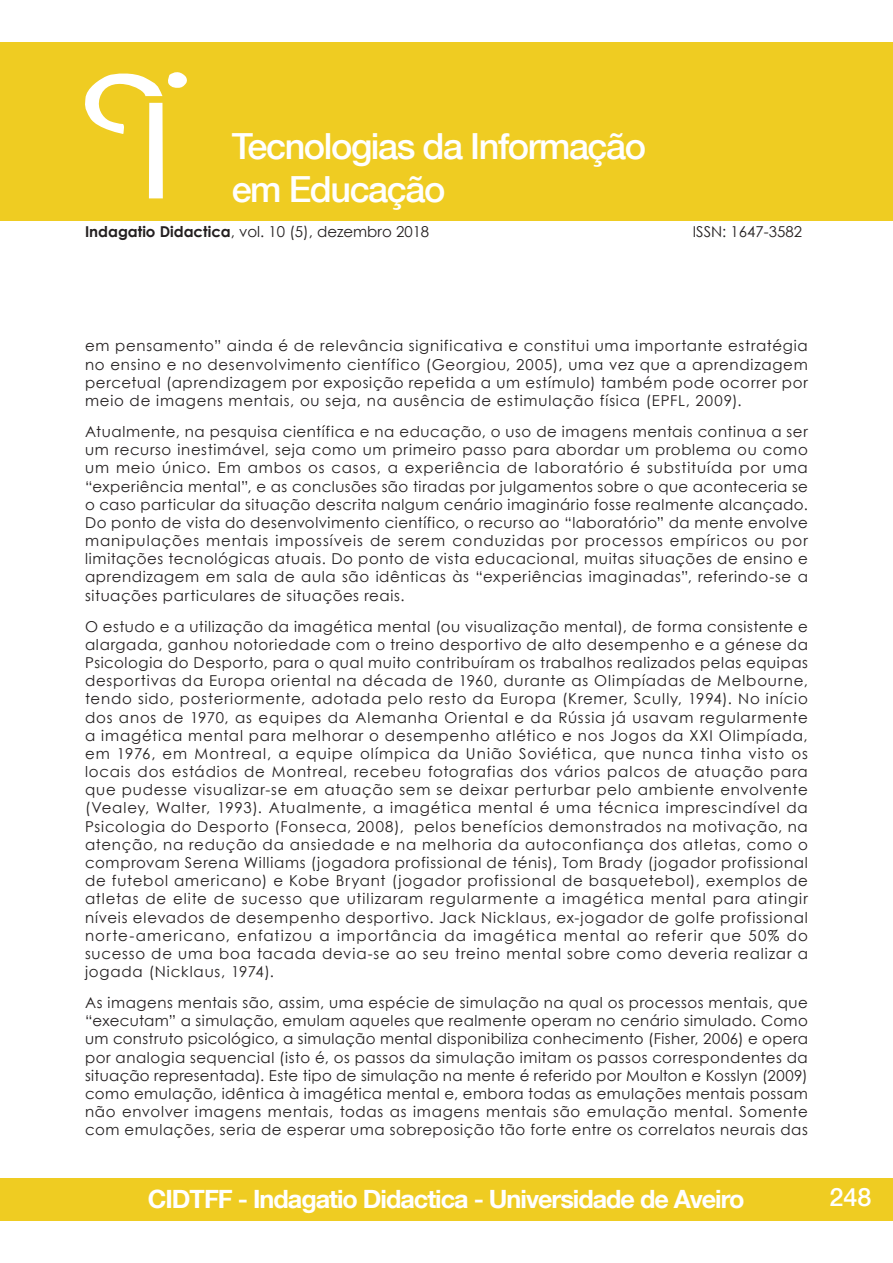
<style>
.page{position:relative;width:893px;height:1263px;background:#fff}
.page>*{position:absolute;margin:0;border:0;box-sizing:border-box;transform-origin:0 0}
.t1{font:500 36px/43.2px "Helvetica Neue LT Com";letter-spacing:-.04em;color:#fff}
.t2{font:700 25.2px "Helvetica Neue LT Com";letter-spacing:-.04em;color:#fff}
.t3{font:500 25.2px "Helvetica Neue LT Com";color:#fff}
.paragrafos{font:15px/18.1px "Century Gothic";letter-spacing:.04em;color:#231f20;text-align:justify}
.paragrafos-2{font:15px "Century Gothic";color:#231f20}
.s1{font-weight:700}
</style>
<div class="page">
<div style="left:0;top:1178px;width:893px;height:42px;background:#efcc22"></div>
<div style="left:0;top:43px;width:893px;height:178px;background:#efcc22"></div>
<div style="left:149px;top:103px;width:14px;height:95px;background:#fff"></div>
<svg style="left:85px;top:72px;width:102px;height:62px"></svg>
<h1 class="t1" style="left:232px;top:124px;width:416px">Tecnologias da Informação em Educação</h1>
<p class="paragrafos-2" style="left:85px;top:221px;width:346px"><span class="s1">Indagatio Didactica</span>, vol. 10 (5), dezembro 2018</p>
<p class="paragrafos-2" style="left:693px;top:221px;width:111px">ISSN: 1647-3582</p>
<p class="paragrafos" style="left:85px;top:337px;width:724px">em pensamento” ainda é de relevância significativa e constitui uma importante estratégia no ensino e no desenvolvimento científico (Georgiou, 2005), uma vez que a aprendizagem percetual (aprendizagem por exposição repetida a um estímulo) também pode ocorrer por meio de imagens mentais, ou seja, na ausência de estimulação física (EPFL, 2009).</p>
<p class="paragrafos" style="left:85px;top:422px;width:724px">Atualmente, na pesquisa científica e na educação, o uso de imagens mentais continua a ser um recurso inestimável, seja como um primeiro passo para abordar um problema ou como um meio único. Em ambos os casos, a experiência de laboratório é substituída por uma “experiência mental”, e as conclusões são tiradas por julgamentos sobre o que aconteceria se o caso particular da situação descrita nalgum cenário imaginário fosse realmente alcançado.<br>Do ponto de vista do desenvolvimento científico, o recurso ao “laboratório” da mente envolve manipulações mentais impossíveis de serem conduzidas por processos empíricos ou por limitações tecnológicas atuais. Do ponto de vista educacional, muitas situações de ensino e aprendizagem em sala de aula são idênticas às “experiências imaginadas”, referindo-se a situações particulares de situações reais.</p>
<p class="paragrafos" style="left:85px;top:617px;width:724px">O estudo e a utilização da imagética mental (ou visualização mental), de forma consistente e alargada, ganhou notoriedade com o treino desportivo de alto desempenho e a génese da Psicologia do Desporto, para o qual muito contribuíram os trabalhos realizados pelas equipas desportivas da Europa oriental na década de 1960, durante as Olimpíadas de Melbourne, tendo sido, posteriormente, adotada pelo resto da Europa (Kremer, Scully, 1994). No início dos anos de 1970, as equipes da Alemanha Oriental e da Rússia já usavam regularmente a imagética mental para melhorar o desempenho atlético e nos Jogos da XXI Olimpíada, em 1976, em Montreal, a equipe olímpica da União Soviética, que nunca tinha visto os locais dos estádios de Montreal, recebeu fotografias dos vários palcos de atuação para que pudesse visualizar-se em atuação sem se deixar perturbar pelo ambiente envolvente (Vealey, Walter, 1993). Atualmente, a imagética mental é uma técnica imprescindível da Psicologia do Desporto (Fonseca, 2008), pelos benefícios demonstrados na motivação, na atenção, na redução da ansiedade e na melhoria da autoconfiança dos atletas, como o comprovam Serena Williams (jogadora profissional de ténis), Tom Brady (jogador profissional de futebol americano) e Kobe Bryant (jogador profissional de basquetebol), exemplos de atletas de elite de sucesso que utilizaram regularmente a imagética mental para atingir níveis elevados de desempenho desportivo. Jack Nicklaus, ex-jogador de golfe profissional norte-americano, enfatizou a importância da imagética mental ao referir que 50% do sucesso de uma boa tacada devia-se ao seu treino mental sobre como deveria realizar a jogada (Nicklaus, 1974).</p>
<p class="paragrafos" style="left:85px;top:993px;width:724px">As imagens mentais são, assim, uma espécie de simulação na qual os processos mentais, que “executam” a simulação, emulam aqueles que realmente operam no cenário simulado. Como um construto psicológico, a simulação mental disponibiliza conhecimento (Fisher, 2006) e opera por analogia sequencial (isto é, os passos da simulação imitam os passos correspondentes da situação representada). Este tipo de simulação na mente é referido por Moulton e Kosslyn (2009) como emulação, idêntica à imagética mental e, embora todas as emulações mentais possam não envolver imagens mentais, todas as imagens mentais são emulação mental. Somente com emulações, seria de esperar uma sobreposição tão forte entre os correlatos neurais das</p>
<h2 class="t2" style="left:148px;top:1183px;width:598px">CIDTFF - Indagatio Didactica - Universidade de Aveiro</h2>
<h2 class="t3" style="left:829px;top:1181px;width:44px">248</h2>
</div>
